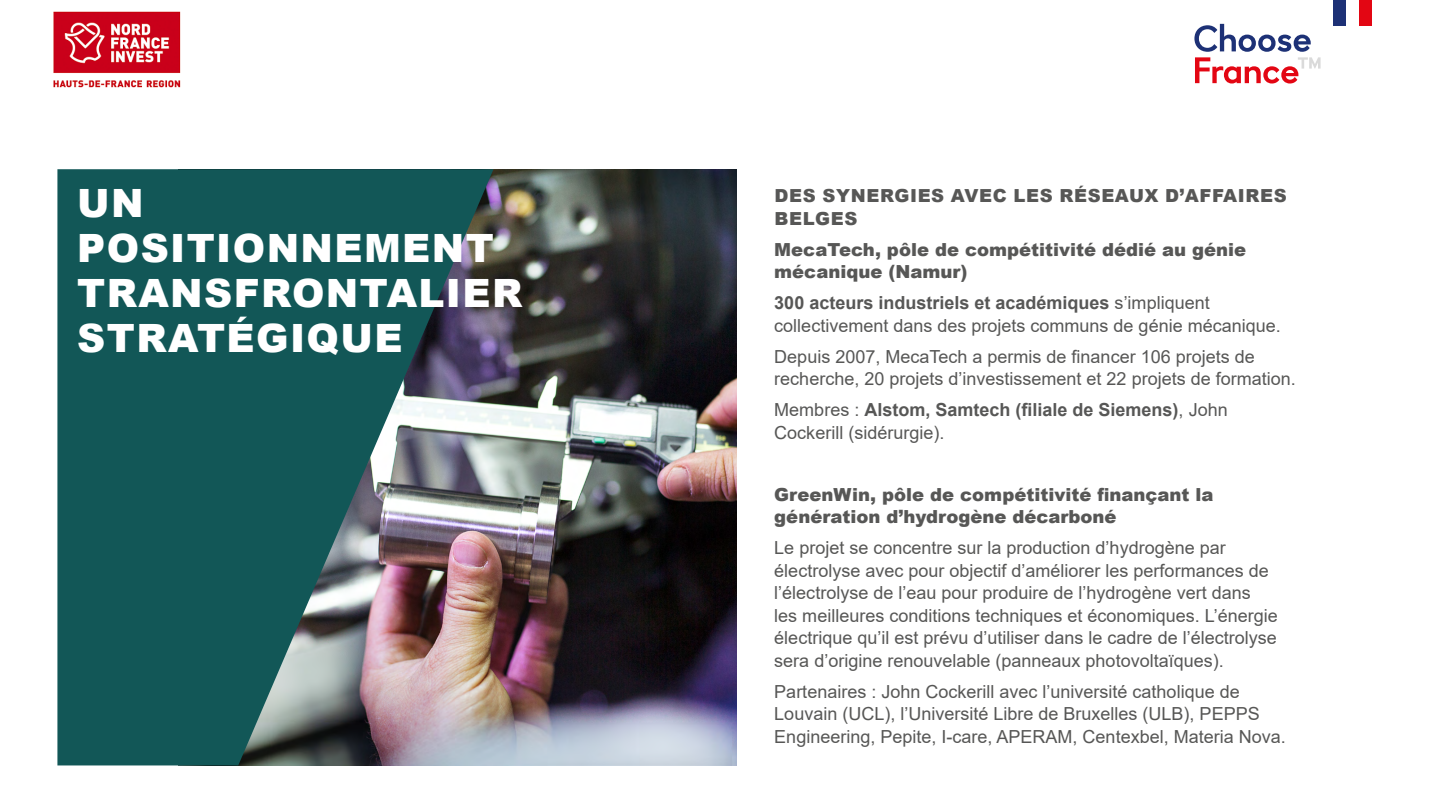
<style>
.page{position:relative;width:1438px;height:808px;background:#fff}
.page>*{position:absolute;margin:0;border:0;box-sizing:border-box;transform-origin:0 0}
.t1{font:900 39px/45px "Arial";letter-spacing:.035em;color:#fff}
.t2{font:18px/22.5px "Arial";color:#575756}
.t3{font:900 18px/22.5px "Arial";color:#575756}
.t4{font:900 18px/22.5px "Arial";letter-spacing:.035em;color:#575756}
.s1{font-weight:700}
</style>
<div class="page">
<img style="left:53px;top:11px;width:128px;height:77px">
<div style="left:1333px;top:0;width:12px;height:26px;background:#1d3176"></div>
<div style="left:1358px;top:0;width:13px;height:26px;background:#e30613"></div>
<svg style="left:1194px;top:24px;width:126px;height:60px"></svg>
<img style="left:493px;top:169px;width:243px;height:596px">
<img style="left:57px;top:169px;width:436px;height:596px">
<p class="t1" style="left:77px;top:179px;width:446px">UN<br>POSITIONNEMENT<br>TRANSFRONTALIER<br>STRATÉGIQUE</p>
<p class="t4" style="left:774px;top:184px;width:513px">DES SYNERGIES AVEC LES RÉSEAUX D’AFFAIRES<br>BELGES</p>
<p class="t3" style="left:774px;top:237px;width:473px">MecaTech, pôle de compétitivité dédié au génie mécanique (Namur)</p>
<p class="t2" style="left:774px;top:291px;width:508px"><span class="s1">300 acteurs industriels et académiques</span> s’impliquent collectivement dans des projets communs de génie mécanique.</p>
<p class="t2" style="left:774px;top:345px;width:523px">Depuis 2007, MecaTech a permis de financer 106 projets de recherche, 20 projets d’investissement et 22 projets de formation.</p>
<p class="t2" style="left:774px;top:398px;width:455px">Membres : <span class="s1">Alstom, Samtech (filiale de Siemens)</span>, John<br>Cockerill (sidérurgie).</p>
<p class="t3" style="left:774px;top:482px;width:440px">GreenWin, pôle de compétitivité finançant la génération d’hydrogène décarboné</p>
<p class="t2" style="left:774px;top:536px;width:505px">Le projet se concentre sur la production d’hydrogène par électrolyse avec pour objectif d’améliorer les performances de l’électrolyse de l’eau pour produire de l’hydrogène vert dans les meilleures conditions techniques et économiques. L’énergie électrique qu’il est prévu d’utiliser dans le cadre de l’électrolyse sera d’origine renouvelable (panneaux photovoltaïques).</p>
<p class="t2" style="left:774px;top:680px;width:513px">Partenaires : John Cockerill avec l’université catholique de<br>Louvain (UCL), l’Université Libre de Bruxelles (ULB), PEPPS<br>Engineering, Pepite, I-care, APERAM, Centexbel, Materia Nova.</p>
</div>
